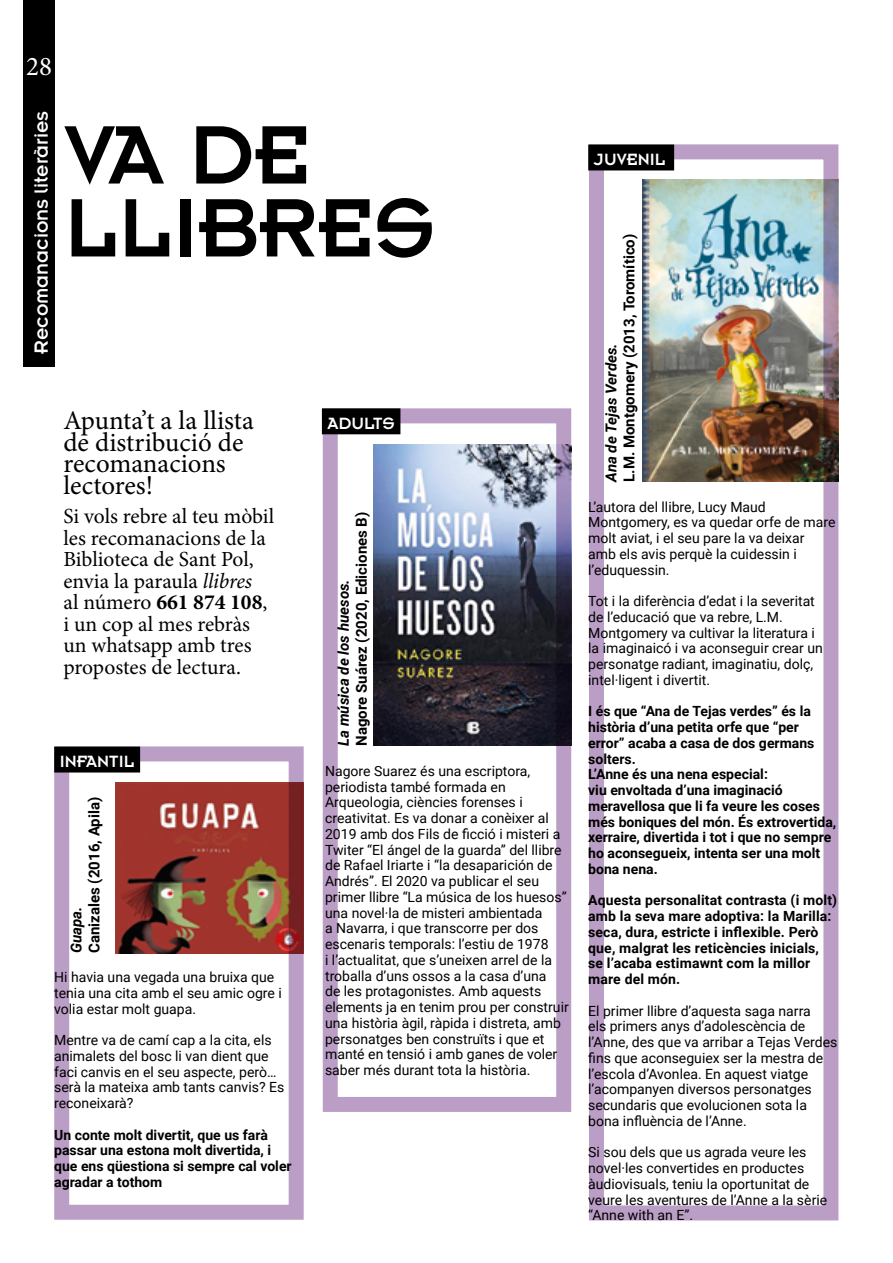
<style>
.page{position:relative;width:893px;height:1263px;background:#fff}
.page>*{position:absolute;margin:0;border:0;box-sizing:border-box;transform-origin:0 0}
.t1{font:91.2px/72.9px "Insignia A";color:#000}
.t2{font:27px "Minion Pro";color:#fff}
.t3{font:26.85px/21.5px "Minion Pro";color:#000}
.t4{font:21.45px/21.5px "Minion Pro";letter-spacing:-.005em;color:#000}
.t5{font:21px "Insignia";color:#fff}
.t6{font:18px "Insignia A";color:#fff}
.t7{font:700 15px "Roboto";color:#000}
.t8{font:italic 700 15px "Roboto";color:#000}
.t9{font:14.1px/15.8px "Roboto";color:#000}
.t10{font:700 14.1px/15.8px "Roboto";color:#000}
.s1{font-style:italic}
.s2{font-weight:700}
</style>
<div class="page">
<div style="left:24px;top:0;width:31px;height:366px;background:#000"></div>
<div style="left:323px;top:408px;width:248px;height:704px;border:15px solid #bb9ec6"></div>
<div style="left:323px;top:409px;width:77px;height:25px;background:#000"></div>
<div style="left:322px;top:408px;width:78px;height:26px;border:2px solid #000"></div>
<img style="left:373px;top:444px;width:198px;height:301px">
<div style="left:54px;top:746px;width:250px;height:474px;border:15px solid #bb9ec6"></div>
<div style="left:55px;top:747px;width:84px;height:25px;background:#000"></div>
<div style="left:54px;top:746px;width:86px;height:26px;border:2px solid #000"></div>
<img style="left:116px;top:782px;width:188px;height:171px">
<div style="left:589px;top:144px;width:249px;height:1076px;border:15px solid #bb9ec6"></div>
<div style="left:589px;top:145px;width:84px;height:25px;background:#000"></div>
<img style="left:642px;top:180px;width:197px;height:302px">
<h2 class="t2" style="left:26px;top:48px;width:27px">28</h2>
<h3 class="t5" style="left:30px;top:354px;width:244px;rotate:-90deg">Recomanacions literàries</h3>
<h1 class="t1" style="left:64px;top:118px;width:373px">VA DE<br>LLIBRES</h1>
<h3 class="t3" style="left:63px;top:410px;width:192px">Apunta’t a la llista de distribució de recomanacions lectores!</h3>
<h3 class="t4" style="left:63px;top:506px;width:212px">Si vols rebre al teu mòbil les recomanacions de la<br>Biblioteca de Sant Pol, envia la paraula <span class="s1">llibres<br></span>al número <span class="s2">661 874 108</span>, i un cop al mes rebràs un whatsapp amb tres propostes de lectura.</h3>
<p class="t6" style="left:328px;top:414px;width:69px">ADULTS</p>
<p class="t7" style="left:351px;top:746px;width:236px;rotate:-90deg">Nagore Suárez (2020, Ediciones B)</p>
<p class="t8" style="left:333px;top:746px;width:168px;rotate:-90deg">La música de los huesos.</p>
<p class="t6" style="left:60px;top:752px;width:76px">INFANTIL</p>
<p class="t7" style="left:84px;top:953px;width:158px;rotate:-90deg">Canizales (2016, Apila)</p>
<p class="t8" style="left:66px;top:953px;width:48px;rotate:-90deg">Guapa.</p>
<p class="t9" style="left:54px;top:968px;width:229px">Hi havia una vegada una bruixa que tenia una cita amb el seu amic ogre i volia estar molt guapa.</p>
<p class="t9" style="left:54px;top:1031px;width:232px">Mentre va de camí cap a la cita, els animalets del bosc li van dient que faci canvis en el seu aspecte, però… serà la mateixa amb tants canvis? Es reconeixarà?</p>
<p class="t10" style="left:54px;top:1126px;width:239px">Un conte molt divertit, que us farà passar una estona molt divertida, i que ens qüestiona si sempre cal voler agradar a tothom</p>
<p class="t9" style="left:325px;top:762px;width:245px">Nagore Suarez és una escriptora, periodista també formada en Arqueologia, ciències forenses i creativitat. Es va donar a conèixer al 2019 amb dos Fils de ficció i misteri a Twiter “El ángel de la guarda” del llibre de Rafael Iriarte i “la desaparición de Andrés”. El 2020 va publicar el seu primer llibre “La música de los huesos” una novel·la de misteri ambientada<br>a Navarra, i que transcorre per dos escenaris temporals: l’estiu de 1978<br>i l’actualitat, que s’uneixen arrel de la troballa d’uns ossos a la casa d’una<br>de les protagonistes. Amb aquests elements ja en tenim prou per construir una història àgil, ràpida i distreta, amb personatges ben construïts i que et manté en tensió i amb ganes de voler saber més durant tota la història.</p>
<p class="t6" style="left:594px;top:150px;width:73px">JUVENIL</p>
<p class="t7" style="left:619px;top:482px;width:250px;rotate:-90deg">L.M. Montgomery (2013, Toromítico)</p>
<p class="t8" style="left:601px;top:482px;width:140px;rotate:-90deg">Ana de Tejas Verdes.</p>
<p class="t9" style="left:588px;top:498px;width:249px">L’autora del llibre, Lucy Maud<br>Montgomery, es va quedar orfe de mare molt aviat, i el seu pare la va deixar amb els avis perquè la cuidessin i l’eduquessin.</p>
<p class="t9" style="left:588px;top:593px;width:236px">Tot i la diferència d’edat i la severitat de l’educació que va rebre, L.M.<br>Montgomery va cultivar la literatura i la imaginaicó i va aconseguir crear un personatge radiant, imaginatiu, dolç, intel·ligent i divertit.</p>
<p class="t10" style="left:588px;top:703px;width:250px">I és que “Ana de Tejas verdes” és la història d’una petita orfe que “per error” acaba a casa de dos germans solters.<br>L’Anne és una nena especial:<br>viu envoltada d’una imaginació meravellosa que li fa veure les coses més boniques del món. És extrovertida, xerraire, divertida i tot i que no sempre ho aconsegueix, intenta ser una molt bona nena.</p>
<p class="t10" style="left:588px;top:892px;width:250px">Aquesta personalitat contrasta (i molt) amb la seva mare adoptiva: la Marilla: seca, dura, estricte i inflexible. Però que, malgrat les reticències inicials, se l’acaba estimawnt com la millor mare del món.</p>
<p class="t9" style="left:588px;top:1002px;width:251px">El primer llibre d’aquesta saga narra<br>els primers anys d’adolescència de l’Anne, des que va arribar a Tejas Verdes fins que aconseguiex ser la mestra de l’escola d’Avonlea. En aquest viatge l’acompanyen diversos personatges secundaris que evolucionen sota la bona influència de l’Anne.</p>
<p class="t9" style="left:588px;top:1144px;width:240px">Si sou dels que us agrada veure les novel·les convertides en productes àudiovisuals, teniu la oportunitat de veure les aventures de l’Anne a la sèrie “Anne with an E”.</p>
</div>
